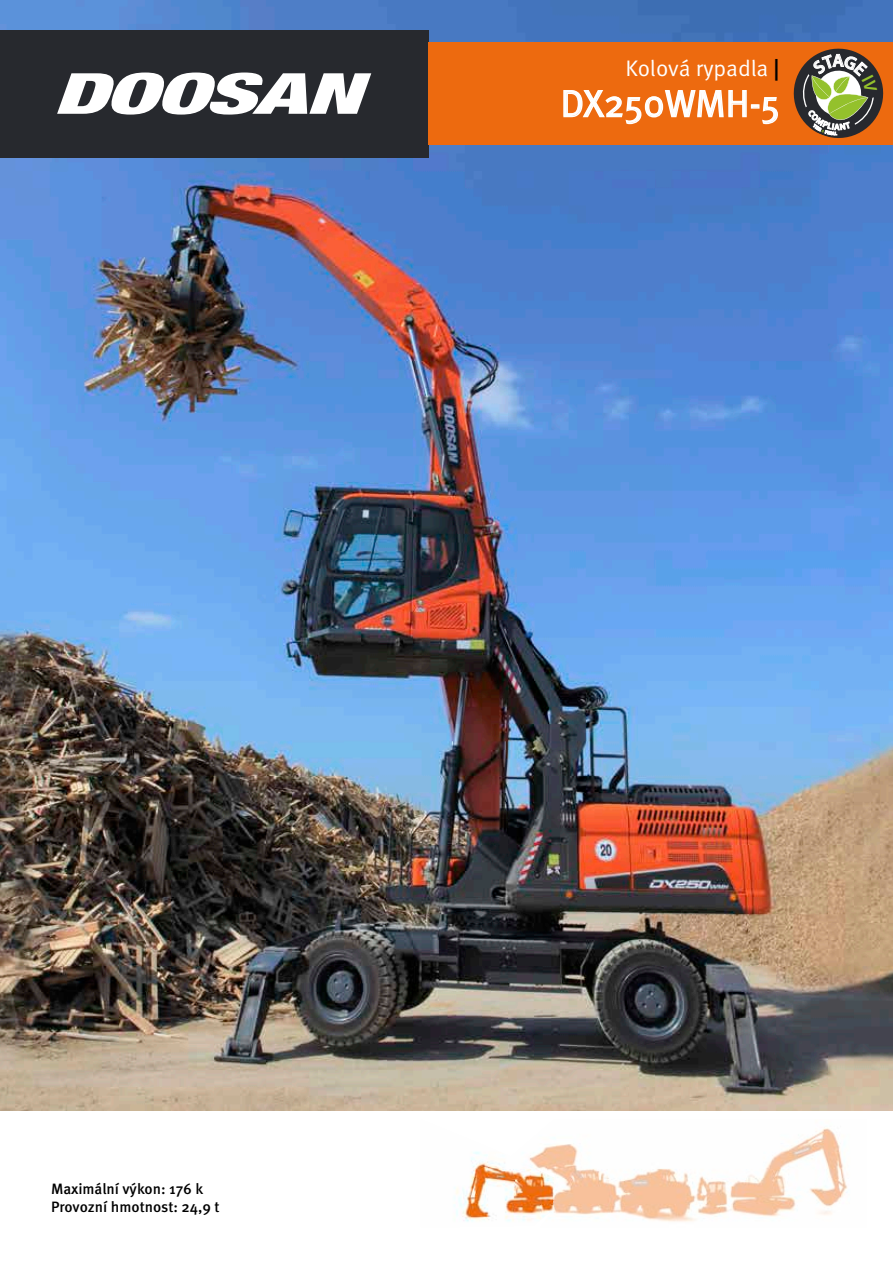
<style>
.page{position:relative;width:893px;height:1263px;background:#fff}
.page>*{position:absolute;margin:0;border:0;box-sizing:border-box;transform-origin:0 0}
.t1{font:37.5px "Meta Pro Norm";color:#fff}
.t2{font:22.5px "Meta Pro Norm";letter-spacing:-.005em;color:#fff}
.t3{font:500 15px/18px "Meta Pro";color:#000}
.s1{font-family:"Meta Pro";font-weight:500;color:#000}
</style>
<div class="page">
<img style="left:0;top:0;width:893px;height:1110px">
<div style="left:0;top:30px;width:428px;height:127px;background:#27292e"></div>
<svg style="left:57px;top:73px;width:314px;height:42px"></svg>
<div style="left:428px;top:43px;width:465px;height:102px;background:#ed6a0f"></div>
<img style="left:454px;top:1151px;width:52px;height:71px">
<img style="left:506px;top:1128px;width:342px;height:94px">
<svg style="left:563px;top:90px;width:184px;height:35px"></svg>
<div style="left:751px;top:104px;width:8px;height:5px;border:2px solid #fff"></div>
<svg style="left:762px;top:97px;width:16px;height:28px"></svg>
<svg style="left:793px;top:48px;width:91px;height:90px"></svg>
<h2 class="t2" style="left:626px;top:51px;width:156px">Kolová rypadla <span class="s1">|</span></h2>
<h1 class="t1" style="left:560px;top:75px;width:221px">DX250WMH-5</h1>
<p class="t3" style="left:51px;top:1179px;width:170px">Maximální výkon: 176 k<br>Provozní hmotnost: 24,9 t</p>
</div>
